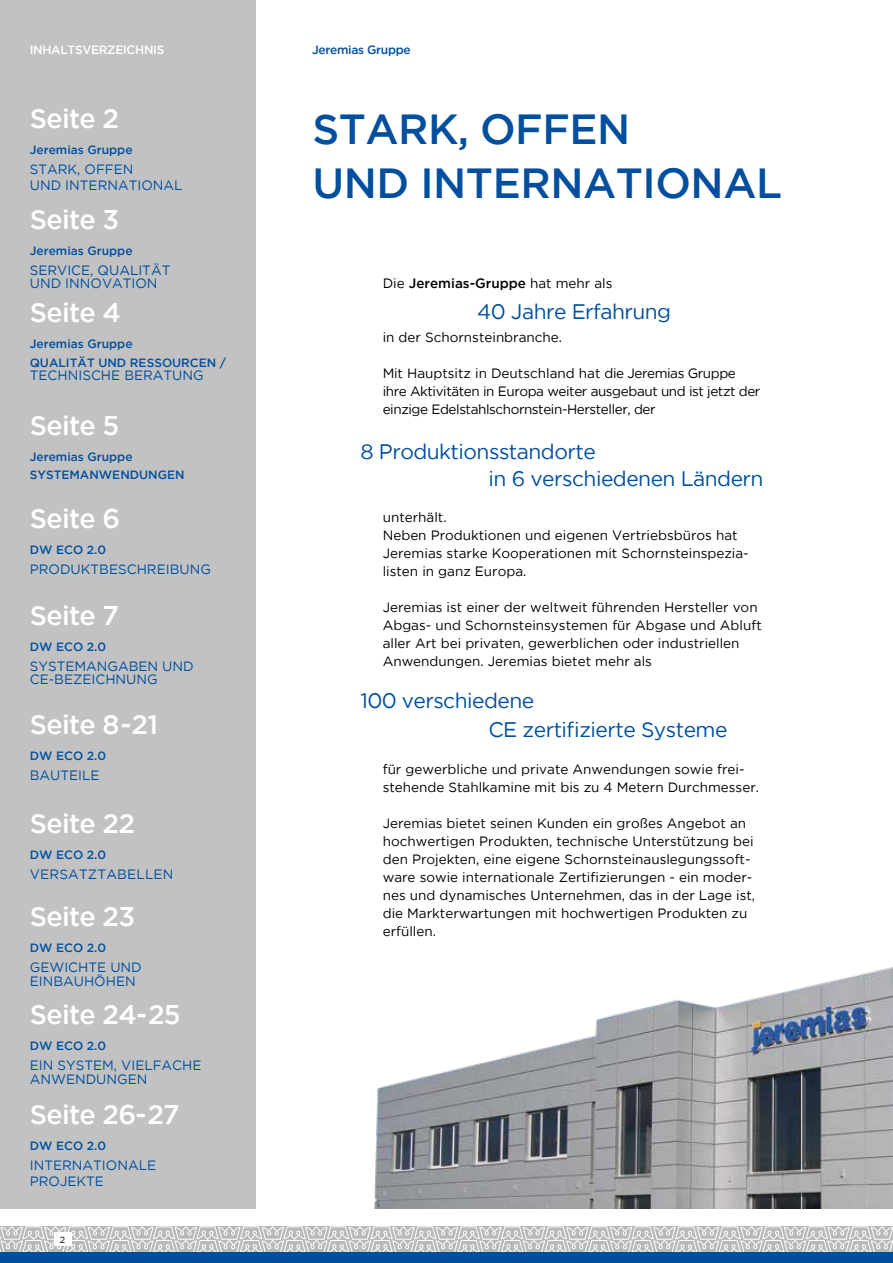
<style>
.page{position:relative;width:893px;height:1263px;background:#fff}
.page>*{position:absolute;margin:0;border:0;box-sizing:border-box;transform-origin:0 0}
.t1{font:500 42px/54px "Gotham";letter-spacing:-.01em;color:#004f9f}
.t2{font:500 27px "Gotham";letter-spacing:-.025em;color:#fff}
.t3{font:21px/26.5px "Gotham";letter-spacing:-.025em;color:#004f9f}
.t4{font:13.5px/18px "Gotham";color:#000}
.t5{font:13.5px/13.5px "Gotham";color:#004f9f}
.t6{font:13.5px/18px "Gotham";letter-spacing:-.03em;color:#000}
.t7{font:500 13.5px "Gotham";color:#000}
.t8{font:500 12px/18.5px "Gotham";color:#004f9f}
.t9{font:500 12px "Gotham";letter-spacing:-.025em;color:#fff}
.t10{font:500 12px "Gotham";letter-spacing:-.025em;color:#004f9f}
.t11{font:9px "Gotham";color:#000}
.s1{font-weight:400}
</style>
<div class="page">
<svg style="left:0;top:1226px;width:893px;height:26px;background:#cdcccc"></svg>
<div style="left:54px;top:1233px;width:17px;height:13px;background:#fff"></div>
<div style="left:0;top:1252px;width:893px;height:11px;background:#004f9f"></div>
<div style="left:0;top:0;width:255px;height:1209px;background:#c2c2c2"></div>
<img style="left:374px;top:967px;width:519px;height:242px">
<p class="t9" style="left:30px;top:42px;width:136px">INHALTSVERZEICHNIS</p>
<p class="t10" style="left:312px;top:42px;width:100px">Jeremias Gruppe</p>
<h2 class="t2" style="left:30px;top:101px;width:91px">Seite 2</h2>
<p class="t8" style="left:30px;top:140px;width:104px">Jeremias Gruppe</p>
<p class="t5" style="left:30px;top:161px;width:154px;line-height:15.6px">STARK, OFFEN<br>UND INTERNATIONAL</p>
<h2 class="t2" style="left:30px;top:201px;width:91px">Seite 3</h2>
<p class="t8" style="left:30px;top:241px;width:104px">Jeremias Gruppe</p>
<p class="t5" style="left:30px;top:263px;width:142px">SERVICE, QUALITÄT<br>UND INNOVATION</p>
<h2 class="t2" style="left:30px;top:295px;width:93px">Seite 4</h2>
<p class="t8" style="left:30px;top:335px;width:198px">Jeremias Gruppe<br>QUALITÄT UND RESSOURCEN /</p>
<p class="t5" style="left:30px;top:369px;width:176px">TECHNISCHE BERATUNG</p>
<h2 class="t2" style="left:30px;top:407px;width:91px">Seite 5</h2>
<p class="t8" style="left:30px;top:447px;width:156px">Jeremias Gruppe<br>SYSTEMANWENDUNGEN</p>
<h2 class="t2" style="left:30px;top:500px;width:92px">Seite 6</h2>
<p class="t8" style="left:30px;top:540px;width:78px">DW ECO 2.0</p>
<p class="t5" style="left:30px;top:562px;width:183px">PRODUKTBESCHREIBUNG</p>
<h2 class="t2" style="left:30px;top:597px;width:91px">Seite 7</h2>
<p class="t8" style="left:30px;top:637px;width:78px">DW ECO 2.0</p>
<p class="t5" style="left:30px;top:659px;width:166px">SYSTEMANGABEN UND<br>CE-BEZEICHNUNG</p>
<h2 class="t2" style="left:30px;top:706px;width:130px">Seite 8-21</h2>
<p class="t8" style="left:30px;top:746px;width:78px">DW ECO 2.0</p>
<p class="t5" style="left:30px;top:768px;width:71px">BAUTEILE</p>
<h2 class="t2" style="left:30px;top:806px;width:107px">Seite 22</h2>
<p class="t8" style="left:30px;top:846px;width:78px">DW ECO 2.0</p>
<p class="t5" style="left:30px;top:867px;width:145px">VERSATZTABELLEN</p>
<h2 class="t2" style="left:30px;top:899px;width:107px">Seite 23</h2>
<p class="t8" style="left:30px;top:939px;width:78px">DW ECO 2.0</p>
<p class="t5" style="left:30px;top:960px;width:114px">GEWICHTE UND<br>EINBAUHÖHEN</p>
<h2 class="t2" style="left:30px;top:997px;width:153px">Seite 24-25</h2>
<p class="t8" style="left:30px;top:1037px;width:78px">DW ECO 2.0</p>
<p class="t5" style="left:30px;top:1058px;width:173px">EIN SYSTEM, VIELFACHE<br>ANWENDUNGEN</p>
<h2 class="t2" style="left:30px;top:1097px;width:151px">Seite 26-27</h2>
<p class="t8" style="left:30px;top:1136px;width:78px">DW ECO 2.0</p>
<p class="t5" style="left:30px;top:1157px;width:128px;line-height:15.6px">INTERNATIONALE<br>PROJEKTE</p>
<p class="t11" style="left:60px;top:1234px;width:7px">2</p>
<h1 class="t1" style="left:312px;top:102px;width:471px">STARK, OFFEN<br>UND INTERNATIONAL</h1>
<p class="t7" style="left:383px;top:274px;width:231px"><span class="s1">Die</span> Jeremias-Gruppe <span class="s1">hat mehr als</span></p>
<h3 class="t3" style="left:477px;top:297px;width:196px">40 Jahre Erfahrung</h3>
<p class="t4" style="left:383px;top:328px;width:181px">in der Schornsteinbranche.</p>
<p class="t6" style="left:383px;top:364px;width:379px">Mit Hauptsitz in Deutschland hat die Jeremias Gruppe ihre Aktivitäten in Europa weiter ausgebaut und ist jetzt der einzige Edelstahlschornstein-Hersteller, der</p>
<h3 class="t3" style="left:488px;top:438px;width:277px;text-indent:-128px">8 Produktionsstandorte<br>in 6 verschiedenen Ländern</h3>
<p class="t4" style="left:383px;top:508px;width:368px">unterhält.<br>Neben Produktionen und eigenen Vertriebsbüros hat Jeremias starke Kooperationen mit Schornsteinspezia&shy;listen in ganz Europa.</p>
<p class="t4" style="left:383px;top:598px;width:381px">Jeremias ist einer der weltweit führenden Hersteller von Abgas- und Schornsteinsystemen für Abgase und Abluft aller Art bei privaten, gewerblichen oder industriellen Anwendungen. Jeremias bietet mehr als</p>
<h3 class="t3" style="left:360px;top:687px;width:175px">100 verschiedene</h3>
<h3 class="t3" style="left:488px;top:715px;width:241px">CE zertifizierte Systeme</h3>
<p class="t4" style="left:383px;top:760px;width:378px">für gewerbliche und private Anwendungen sowie frei&shy;stehende Stahlkamine mit bis zu 4 Metern Durchmesser.</p>
<p class="t4" style="left:383px;top:814px;width:374px">Jeremias bietet seinen Kunden ein großes Angebot an hochwertigen Produkten, technische Unterstützung bei den Projekten, eine eigene Schornsteinauslegungssoft&shy;ware sowie internationale Zertifizierungen - ein moder&shy;nes und dynamisches Unternehmen, das in der Lage ist, die Markterwartungen mit hochwertigen Produkten zu erfüllen.</p>
</div>
